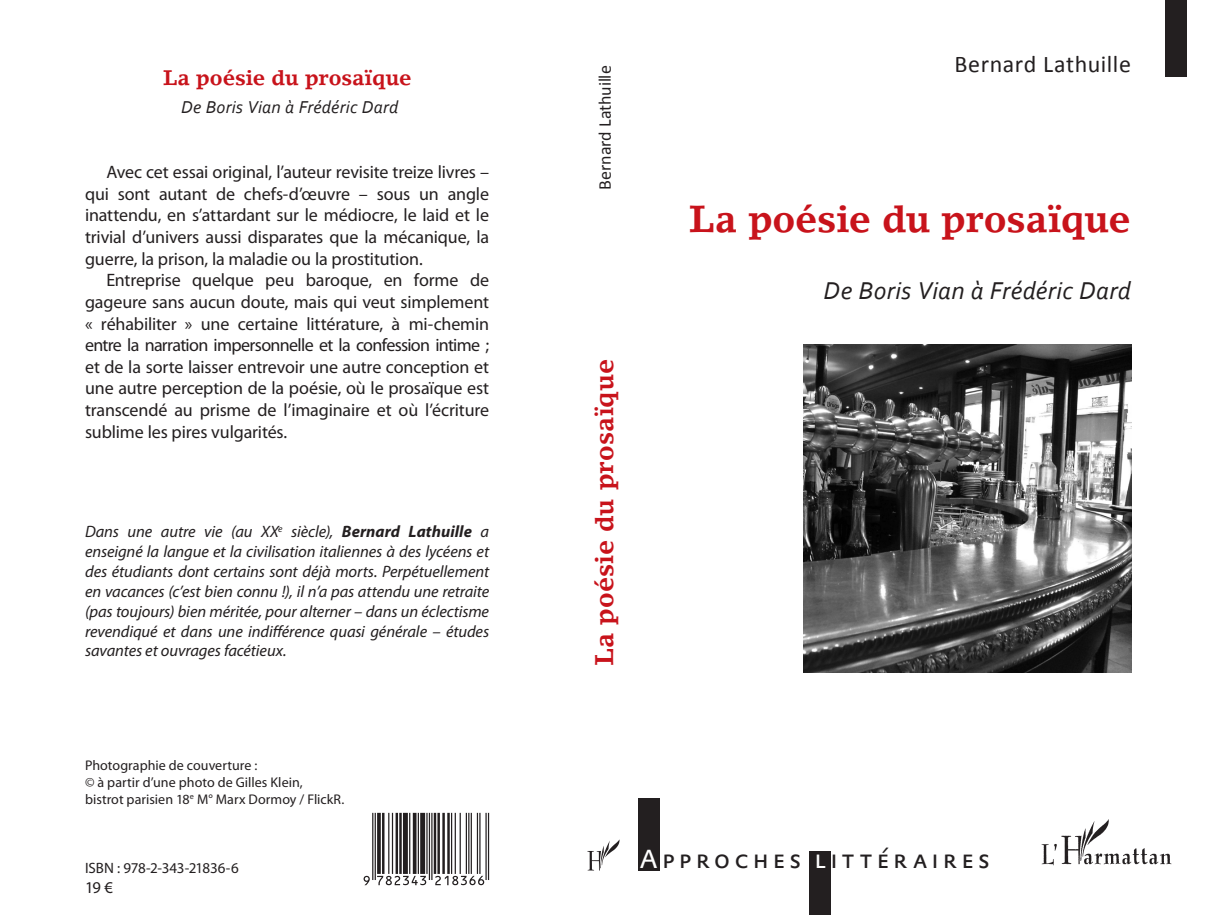
<style>
.page{position:relative;width:1208px;height:915px;background:#fff}
.page>*{position:absolute;margin:0;border:0;box-sizing:border-box;transform-origin:0 0}
.t1{font:700 37.5px "Lino Letter Std";letter-spacing:-.01em;color:#c8131b}
.t2{font:italic 25.5px "Corbel";letter-spacing:.015em;color:#231f20}
.t3{font:25.5px "DTL Prokyon T Caps";letter-spacing:.155em;color:#231f20}
.t4{font:700 25.5px "Lino Letter Std";color:#c8131b}
.t5{font:24px "Calibri";letter-spacing:.02em;color:#231f20}
.t6{font:700 21px "Lino Letter Std";letter-spacing:-.01em;color:#c8131b}
.t7{font:18px/21.6px "Myriad Pro";letter-spacing:-.01em;color:#231f20;text-align:justify}
.t8{font:italic 18px "Corbel";letter-spacing:.015em;color:#231f20}
.t9{font:18px "Calibri";letter-spacing:-.01em;color:#231f20}
.t10{font:italic 16.5px/19.8px "Myriad Pro";letter-spacing:-.005em;color:#231f20;text-align:justify}
.t11{font:16.5px "Myriad Pro";color:#231f20}
.t12{font:15px "Myriad Pro";letter-spacing:-.02em;color:#231f20}
.t13{font:14.1px/16.8px "Myriad Pro";color:#231f20}
.s1{font-weight:700}
.s2{font-style:inherit}
.s3{color:#fff}
</style>
<div class="page">
<img style="left:587px;top:839px;width:33px;height:31px">
<img style="left:1041px;top:819px;width:131px;height:47px">
<div style="left:638px;top:797px;width:22px;height:73px;background:#231f20"></div>
<div style="left:1165px;top:0;width:21px;height:77px;background:#231f20"></div>
<div style="left:809px;top:850px;width:21px;height:64px;background:#231f20"></div>
<svg style="left:363px;top:812px;width:126px;height:72px"></svg>
<img style="left:804px;top:344px;width:327px;height:328px">
<p class="t6" style="left:163px;top:65px;width:250px">La poésie du prosaïque</p>
<p class="t8" style="left:181px;top:95px;width:219px">De Boris Vian à Frédéric Dard</p>
<p class="t7" style="left:85px;top:162px;width:405px;text-indent:21px">Avec cet essai original, l’auteur revisite treize livres – qui sont autant de chefs-d’œuvre – sous un angle inattendu, en s’attardant sur le médiocre, le laid et le trivial d’univers aussi disparates que la mécanique, la guerre, la prison, la maladie ou la prostitution.</p>
<p class="t7" style="left:85px;top:270px;width:405px;text-indent:21px">Entreprise quelque peu baroque, en forme de gageure sans aucun doute, mais qui veut simplement « réhabiliter » une certaine littérature, à mi-chemin entre la narration impersonnelle et la confession intime ; et de la sorte laisser entrevoir une autre conception et une autre perception de la poésie, où le prosaïque est transcendé au prisme de l’imaginaire et où l’écriture sublime les pires vulgarités.</p>
<p class="t10" style="left:85px;top:522px;width:405px">Dans une autre vie (au XX<sup>e</sup> siècle), <span class="s1">Bernard Lathuille</span> a enseigné la langue et la civilisation italiennes à des lycéens et des étudiants dont certains sont déjà morts. Perpétuellement en vacances (c’est bien connu !), il n’a pas attendu une retraite (pas toujours) bien méritée, pour alterner – dans un éclectisme revendiqué et dans une indifférence quasi générale – études savantes et ouvrages facétieux.</p>
<p class="t13" style="left:85px;top:757px;width:261px">Photographie de couverture :<br>© à partir d’une photo de Gilles Klein, bistrot parisien 18<sup>e</sup> M° Marx Dormoy / FlickR.</p>
<p class="t12" style="left:85px;top:859px;width:155px"><span class="s2">ISBN</span> : 978-2-343-21836-6</p>
<p class="t11" style="left:85px;top:877px;width:29px">19 €</p>
<p class="t9" style="left:593px;top:189px;width:126px;rotate:-90deg">Bernard Lathuille</p>
<h2 class="t4" style="left:589px;top:666px;width:308px;rotate:-90deg">La poésie du prosaïque</h2>
<h3 class="t5" style="left:954px;top:49px;width:178px">Bernard Lathuille</h3>
<h1 class="t1" style="left:688px;top:196px;width:444px">La poésie du prosaïque</h1>
<h2 class="t2" style="left:823px;top:274px;width:309px">De Boris Vian à Frédéric Dard</h2>
<h2 class="t3" style="left:639px;top:842px;width:352px"><span class="s3">A</span>pproches <span class="s3">l</span>ittéraires</h2>
</div>
